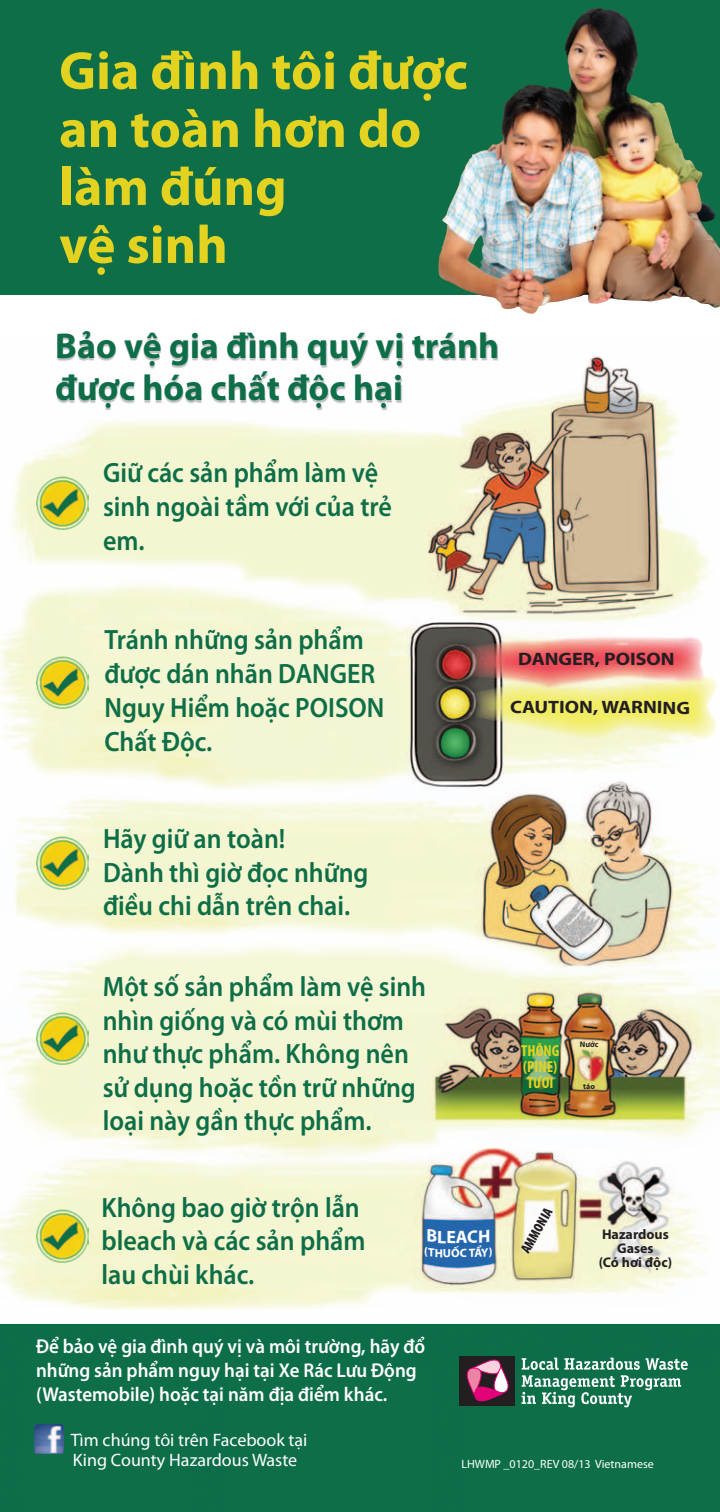
<style>
.page{position:relative;width:720px;height:1512px;background:#fff}
.page>*{position:absolute;margin:0;border:0;box-sizing:border-box;transform-origin:0 0}
.t1{font:700 54px/58px "Myriad Pro";color:#e3d220}
.t2{font:700 36px/42px "Myriad Pro";color:#0d6e48}
.t3{font:600 28px/33.6px "Myriad Pro";color:#0d6e48;scale:.93 1}
.t4{font:600 20px/24px "Myriad Pro";color:#fff;scale:.95 1}
.t5{font:18px/20px "Myriad Pro";color:#fff}
.t6{font:700 18px "Myriad Pro";letter-spacing:-.005em;color:#231f20;scale:1.11 1}
.t7{font:700 condensed 16px/16px "Myriad Pro";color:#e3d220}
.t8{font:700 14px/14px "Myriad Pro";color:#231f20;text-align:center}
.t9{font:900 condensed 14px "Myriad Pro";color:#231f20}
.t10{font:12px "Myriad Pro";color:#fff}
.t11{font:700 12px "Myriad Pro";color:#fff}
.t12{font:700 8px "Myriad Pro";color:#231f20}
</style>
<div class="page">
<img style="left:0;top:356px;width:720px;height:954px">
<div style="left:0;top:1324px;width:720px;height:188px;background:#0d6e48"></div>
<img style="left:36px;top:476px;width:53px;height:53px">
<img style="left:36px;top:837px;width:53px;height:52px">
<img style="left:36px;top:1012px;width:53px;height:53px">
<img style="left:36px;top:1210px;width:53px;height:53px">
<img style="left:36px;top:656px;width:53px;height:53px">
<div style="left:0;top:0;width:720px;height:295px;background:#0d6e48"></div>
<div style="left:459px;top:1356px;width:55px;height:49px;background:#231f20"></div>
<svg style="left:466px;top:1359px;width:43px;height:43px"></svg>
<svg style="left:521px;top:1358px;width:167px;height:49px;background:#499275"></svg>
<svg style="left:57px;top:333px;width:441px;height:77px"></svg>
<img style="left:35px;top:1425px;width:29px;height:29px">
<img style="left:438px;top:10px;width:282px;height:304px">
<div style="left:425px;top:1229px;width:67px;height:29px;background:#2467ad"></div>
<h1 class="t1" style="left:59px;top:40px;width:410px">Gia đình tôi được an toàn hơn do làm đúng<br>vệ sinh</h1>
<p class="t2" style="left:55px;top:324px;width:446px">Bảo vệ gia đình quý vị tránh được hóa chất độc hại</p>
<p class="t3" style="left:103px;top:455px;width:312px">Giữ các sản phẩm làm vệ sinh ngoài tầm với của trẻ em.</p>
<p class="t3" style="left:104px;top:622px;width:303px">Tránh những sản phẩm được dán nhãn DANGER<br>Nguy Hiểm hoặc POISON<br>Chất Độc.</p>
<p class="t6" style="left:518px;top:647px;width:143px">DANGER, POISON</p>
<p class="t6" style="left:510px;top:695px;width:164px">CAUTION, WARNING</p>
<p class="t3" style="left:103px;top:821px;width:287px">Hãy giữ an toàn!<br>Dành thì giờ đọc những điều chi dẫn trên chai.</p>
<p class="t3" style="left:103px;top:969px;width:349px">Một số sản phẩm làm vệ sinh nhìn giống và có mùi thơm như thực phẩm. Không nên sử dụng hoặc tồn trữ những loại này gần thực phẩm.</p>
<p class="t3" style="left:101px;top:1190px;width:285px">Không bao giờ trộn lẫn bleach và các sản phẩm lau chùi khác.</p>
<p class="t4" style="left:36px;top:1334px;width:411px">Để bảo vệ gia đình quý vị và môi trường, hãy đổ những sản phẩm nguy hại tại Xe Rác Lưu Động (Wastemobile) hoặc tại năm địa điểm khác.</p>
<p class="t5" style="left:71px;top:1430px;width:238px">Tìm chúng tôi trên Facebook tại<br>King County Hazardous Waste</p>
<p class="t11" style="left:451px;top:1246px;width:10px">Ố</p>
<p class="t7" style="left:521px;top:1042px;width:40px">THÔNG (PINE)<br>TƯƠI</p>
<p class="t12" style="left:580px;top:1039px;width:20px">Nước</p>
<p class="t12" style="left:583px;top:1081px;width:13px">táo</p>
<p class="t9" style="left:518px;top:1248px;width:51px;rotate:-60deg">AMMONIA</p>
<p class="t8" style="left:599px;top:1226px;width:75px">Hazardous<br>Gases<br>(Có hơi độc)</p>
<p class="t10" style="left:461px;top:1457px;width:194px">LHWMP _0120_REV 08/13 Vietnamese</p>
</div>
